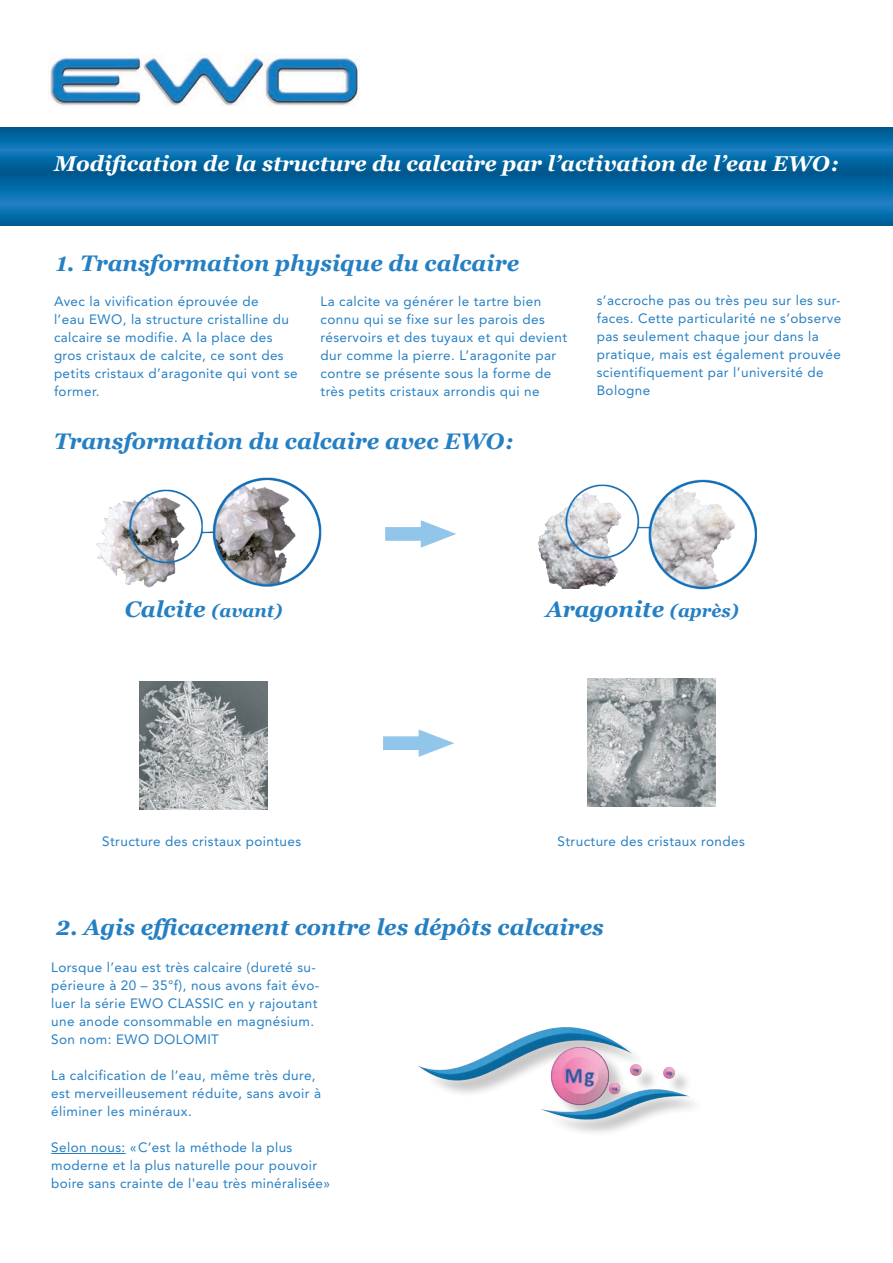
<style>
.page{position:relative;width:893px;height:1263px;background:#fff}
.page>*{position:absolute;margin:0;border:0;box-sizing:border-box;transform-origin:0 0}
.HD_Produkt{font:italic 700 22.5px "Georgia";color:#257fc3}
.HD_Produkt-2{font:italic 700 21.45px "Georgia";color:#fff}
.HD_Produkt-3{font:13.5px/18px "Avenir LT Std";letter-spacing:.03em;color:#257fc3}
.copy{font:13.5px/18px "Avenir LT Std";letter-spacing:.03em;color:#257fc3}
.s1{font-size:18px}
</style>
<div class="page">
<div style="left:0;top:127px;width:893px;height:13px;background:#005b92"></div>
<svg style="left:1px;top:133px;width:892px;height:92px;background:#076ca9"></svg>
<svg style="left:0;top:133px;width:1px;height:92px"></svg>
<img style="left:48px;top:56px;width:311px;height:50px">
<svg style="left:385px;top:520px;width:71px;height:28px"></svg>
<img style="left:96px;top:477px;width:226px;height:111px">
<hr style="left:51px;top:1153px;width:75px;height:1px;background:#257fc3">
<img style="left:588px;top:678px;width:127px;height:128px">
<img style="left:140px;top:682px;width:128px;height:127px">
<svg style="left:383px;top:729px;width:71px;height:28px"></svg>
<img style="left:538px;top:479px;width:220px;height:111px">
<div style="left:407px;top:1034px;width:294px;height:97px;background:#231f20;opacity:.75"></div>
<p class="HD_Produkt-2" style="left:54px;top:152px;width:786px">Modification de la structure du calcaire par l’activation de l’eau EWO:</p>
<p class="HD_Produkt" style="left:56px;top:251px;width:464px">1. Transformation physique du calcaire</p>
<p class="HD_Produkt-3" style="left:321px;top:292px;width:248px">La calcite va générer le tartre bien connu qui se fixe sur les parois des réservoirs et des tuyaux et qui devient dur comme la pierre. L’aragonite par contre se présente sous la forme de très petits cristaux arrondis qui ne</p>
<p class="HD_Produkt-3" style="left:597px;top:292px;width:246px">s’accroche pas ou très peu sur les sur&shy;faces. Cette particularité ne s’observe pas seulement chaque jour dans la pratique, mais est également prouvée scientifiquement par l’université de<br>Bologne</p>
<p class="HD_Produkt-3" style="left:54px;top:292px;width:245px">Avec la vivification éprouvée de<br>l’eau EWO, la structure cristalline du calcaire se modifie. A la place des gros cristaux de calcite, ce sont des petits cristaux d’aragonite qui vont se former.</p>
<p class="HD_Produkt" style="left:54px;top:429px;width:461px">Transformation du calcaire avec EWO:</p>
<p class="HD_Produkt" style="left:125px;top:597px;width:159px">Calcite <span class="s1">(avant)</span></p>
<p class="HD_Produkt" style="left:546px;top:596px;width:195px">Aragonite <span class="s1">(après)</span></p>
<p class="copy" style="left:102px;top:832px;width:201px">Structure des cristaux pointues</p>
<p class="copy" style="left:557px;top:832px;width:189px">Structure des cristaux rondes</p>
<p class="HD_Produkt" style="left:56px;top:915px;width:549px">2. Agis efficacement contre les dépôts calcaires</p>
<p class="copy" style="left:51px;top:958px;width:270px">Lorsque l’eau est très calcaire (dureté su&shy;périeure à 20 – 35°f), nous avons fait évo&shy;luer la série EWO CLASSIC en y rajoutant une anode consommable en magnésium.<br>Son nom: EWO DOLOMIT</p>
<p class="copy" style="left:51px;top:1066px;width:271px">La calcification de l’eau, même très dure, est merveilleusement réduite, sans avoir à éliminer les minéraux.</p>
<p class="copy" style="left:51px;top:1138px;width:280px">Selon nous: «C’est la méthode la plus moderne et la plus naturelle pour pouvoir boire sans crainte de l'eau très minéralisée»</p>
</div>
